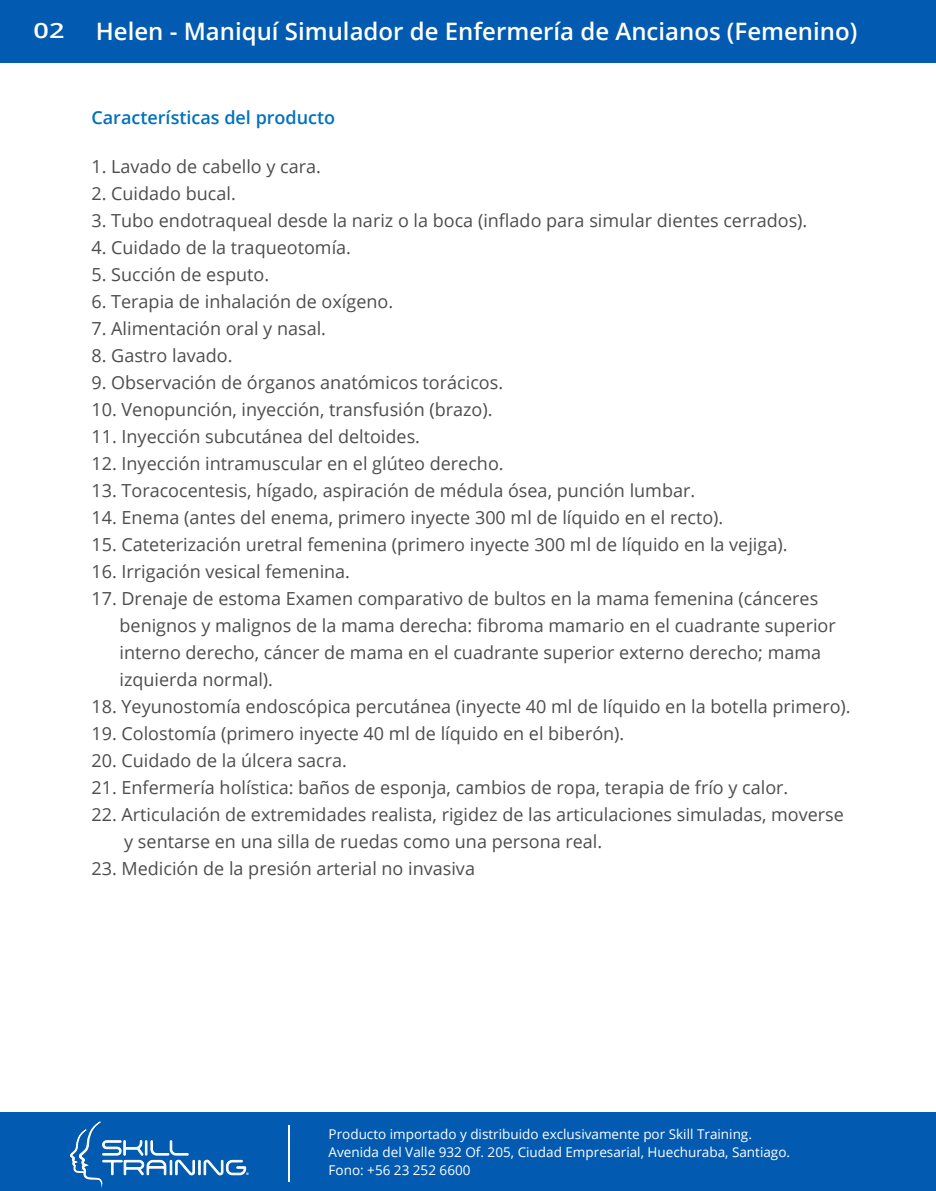
<style>
.page{position:relative;width:936px;height:1191px;background:#fff}
.page>*{position:absolute;margin:0;border:0;box-sizing:border-box;transform-origin:0 0}
.t1{font:600 24px "Open Sans";color:#fff}
.t2{font:600 21.15px "Open Sans";color:#fff;scale:1.28 1}
.t3{font:18px/27px "Open Sans";color:#4d4d4d}
.t4{font:600 18px "Open Sans";color:#0071bc}
.t5{font:13.5px/18px "Open Sans";color:#fff}
</style>
<div class="page">
<div style="left:0;top:0;width:935px;height:62px;background:#025bb0"></div>
<div style="left:0;top:1112px;width:935px;height:79px;background:#025bb0"></div>
<svg style="left:70px;top:1121px;width:179px;height:63px"></svg>
<hr style="left:288px;top:1125px;width:2px;height:56px;background:#fff">
<p class="t2" style="left:34px;top:16px;width:26px">02</p>
<h1 class="t1" style="left:96px;top:15px;width:763px">Helen - Maniquí Simulador de Enfermería de Ancianos (Femenino)</h1>
<p class="t4" style="left:91px;top:105px;width:245px">Características del producto</p>
<p class="t3" style="left:91px;top:152px;width:231px">1. Lavado de cabello y cara.</p>
<p class="t3" style="left:91px;top:179px;width:146px">2. Cuidado bucal.</p>
<p class="t3" style="left:91px;top:206px;width:717px">3. Tubo endotraqueal desde la nariz o la boca (inflado para simular dientes cerrados).</p>
<p class="t3" style="left:91px;top:233px;width:261px">4. Cuidado de la traqueotomía.</p>
<p class="t3" style="left:91px;top:260px;width:179px">5. Succión de esputo.</p>
<p class="t3" style="left:91px;top:287px;width:303px">6. Terapia de inhalación de oxígeno.</p>
<p class="t3" style="left:91px;top:314px;width:236px">7. Alimentación oral y nasal.</p>
<p class="t3" style="left:91px;top:341px;width:142px">8. Gastro lavado.</p>
<p class="t3" style="left:91px;top:368px;width:413px">9. Observación de órganos anatómicos torácicos.</p>
<p class="t3" style="left:91px;top:395px;width:402px">10. Venopunción, inyección, transfusión (brazo).</p>
<p class="t3" style="left:91px;top:422px;width:330px">11. Inyección subcutánea del deltoides.</p>
<p class="t3" style="left:91px;top:449px;width:413px">12. Inyección intramuscular en el glúteo derecho.</p>
<p class="t3" style="left:91px;top:476px;width:605px">13. Toracocentesis, hígado, aspiración de médula ósea, punción lumbar.</p>
<p class="t3" style="left:91px;top:503px;width:633px">14. Enema (antes del enema, primero inyecte 300 ml de líquido en el recto).</p>
<p class="t3" style="left:91px;top:530px;width:697px">15. Cateterización uretral femenina (primero inyecte 300 ml de líquido en la vejiga).</p>
<p class="t3" style="left:91px;top:557px;width:260px">16. Irrigación vesical femenina.</p>
<p class="t3" style="left:119px;top:584px;width:717px;text-indent:-28px">17. Drenaje de estoma Examen comparativo de bultos en la mama femenina (cánceres benignos y malignos de la mama derecha: fibroma mamario en el cuadrante superior interno derecho, cáncer de mama en el cuadrante superior externo derecho; mama izquierda normal).</p>
<p class="t3" style="left:91px;top:692px;width:760px">18. Yeyunostomía endoscópica percutánea (inyecte 40 ml de líquido en la botella primero).</p>
<p class="t3" style="left:91px;top:719px;width:534px">19. Colostomía (primero inyecte 40 ml de líquido en el biberón).</p>
<p class="t3" style="left:91px;top:746px;width:257px">20. Cuidado de la úlcera sacra.</p>
<p class="t3" style="left:91px;top:773px;width:698px">21. Enfermería holística: baños de esponja, cambios de ropa, terapia de frío y calor.</p>
<p class="t3" style="left:124px;top:800px;width:721px;text-indent:-33px">22. Articulación de extremidades realista, rigidez de las articulaciones simuladas, moverse y sentarse en una silla de ruedas como una persona real.</p>
<p class="t3" style="left:91px;top:854px;width:385px">23. Medición de la presión arterial no invasiva</p>
<p class="t5" style="left:328px;top:1124px;width:463px">Producto importado y distribuido exclusivamente por Skill Training.<br>Avenida del Valle 932 Of. 205, Ciudad Empresarial, Huechuraba, Santiago.<br>Fono: +56 23 252 6600</p>
</div>
